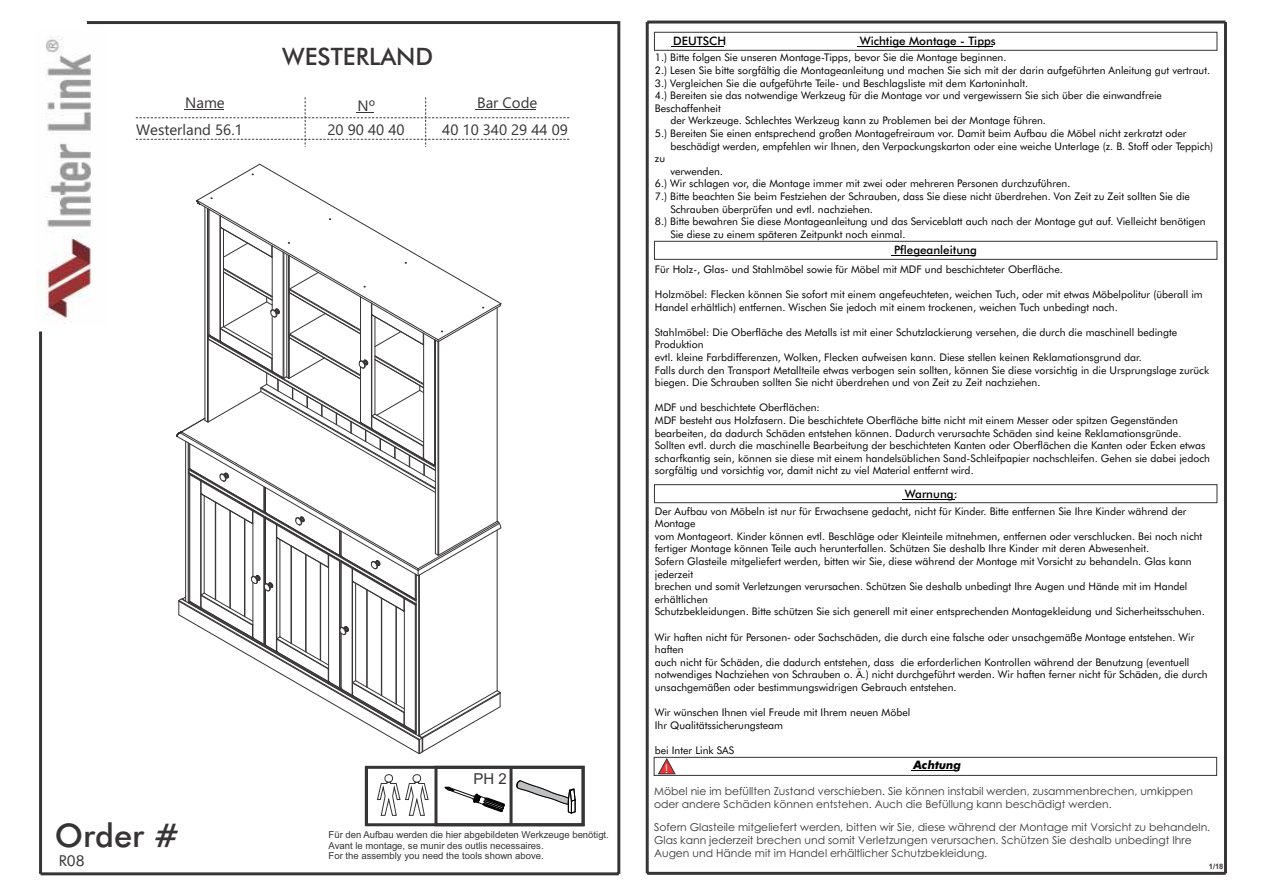
<style>
.page{position:relative;width:1265px;height:896px;background:#fff}
.page>*{position:absolute;margin:0;border:0;box-sizing:border-box;transform-origin:0 0}
.t1{font:500 32.7px "Futura BT";color:#373435}
.t2{font:500 24px "Futura BT";color:#373435}
.t3{font:15px "Ebrima";color:#373435}
.t4{font:15px "Futura BT";color:#373435}
.t5{font:15px "Arial";color:#373435}
.t6{font:11.85px "Futura BT";color:#fefefe}
.t7{font:500 11.7px "Futura BT";color:#000}
.t8{font:italic 700 11.7px "Futura BT";color:#000}
.t9{font:10.8px/12.9px "Century Gothic";color:#373435}
.t10{font:10.5px/12.6px "Futura BT";color:#000}
.t11{font:9.6px/10.6px "Arial";color:#373435}
.t12{font:700 7.35px "Arial";color:#373435}
</style>
<div class="page">
<svg style="left:39px;top:21px;width:582px;height:855px"></svg>
<svg style="left:136px;top:98px;width:433px;height:48px"></svg>
<hr style="left:857px;top:46px;width:136px;height:1px;background:#000">
<div style="left:654px;top:32px;width:563px;height:19px;border:1px solid #373435"></div>
<hr style="left:891px;top:255px;width:83px;height:1px;background:#000">
<div style="left:654px;top:241px;width:563px;height:18px;border:1px solid #373435"></div>
<hr style="left:902px;top:498px;width:53px;height:1px;background:#000">
<div style="left:654px;top:484px;width:563px;height:19px;border:1px solid #373435"></div>
<hr style="left:671px;top:46px;width:53px;height:1px;background:#000">
<hr style="left:647px;top:21px;width:578px;height:3px;background:#373435">
<hr style="left:1224px;top:22px;width:3px;height:850px;background:#373435">
<hr style="left:647px;top:871px;width:578px;height:3px;background:#373435">
<hr style="left:646px;top:22px;width:3px;height:850px;background:#373435">
<img style="left:37px;top:30px;width:69px;height:294px">
<svg style="left:444px;top:786px;width:61px;height:26px"></svg>
<div style="left:434px;top:765px;width:151px;height:60px;border:3px solid #373435"></div>
<div style="left:365px;top:765px;width:220px;height:60px;border:3px solid #373435"></div>
<hr style="left:510px;top:766px;width:3px;height:57px;background:#373435">
<hr style="left:365px;top:766px;width:3px;height:57px;background:#373435">
<svg style="left:377px;top:764px;width:52px;height:51px"></svg>
<svg style="left:516px;top:779px;width:60px;height:46px"></svg>
<div style="left:654px;top:756px;width:563px;height:19px;border:1px solid #373435"></div>
<hr style="left:911px;top:770px;width:47px;height:1px;background:#000">
<svg style="left:658px;top:757px;width:18px;height:17px"></svg>
<svg style="left:177px;top:164px;width:324px;height:589px"></svg>
<h2 class="t2" style="left:282px;top:47px;width:153px">WESTERLAND</h2>
<h3 class="t3" style="left:185px;top:97px;width:41px">Name</h3>
<h3 class="t3" style="left:358px;top:100px;width:19px">Nº</h3>
<h3 class="t3" style="left:477px;top:97px;width:62px">Bar Code</h3>
<h3 class="t3" style="left:136px;top:124px;width:108px">Westerland 56.1</h3>
<h3 class="t3" style="left:328px;top:124px;width:79px">20 90 40 40</h3>
<h3 class="t3" style="left:442px;top:124px;width:127px">40 10 340 29 44 09</h3>
<h1 class="t1" style="left:55px;top:821px;width:126px">Order #</h1>
<h3 class="t4" style="left:59px;top:854px;width:27px">R08</h3>
<h3 class="t5" style="left:474px;top:772px;width:35px">PH 2</h3>
<p class="t11" style="left:329px;top:829px;width:282px">Für den Aufbau werden die hier abgebildeten Werkzeuge benötigt.<br>Avant le montage, se munir des outlis necessaires.<br>For the assembly you need the tools shown above.</p>
<p class="t7" style="left:673px;top:36px;width:54px">DEUTSCH</p>
<p class="t7" style="left:860px;top:36px;width:138px">Wichtige Montage - Tipps</p>
<p class="t10" style="left:655px;top:52px;width:353px">1.) Bitte folgen Sie unseren Montage-Tipps, bevor Sie die Montage beginnen.</p>
<p class="t10" style="left:655px;top:65px;width:557px">2.) Lesen Sie bitte sorgfältig die Montageanleitung und machen Sie sich mit der darin aufgeführten Anleitung gut vertraut.</p>
<p class="t10" style="left:655px;top:77px;width:375px">3.) Vergleichen Sie die aufgeführte Teile- und Beschlagsliste mit dem Kartoninhalt.</p>
<p class="t10" style="left:655px;top:90px;width:509px">4.) Bereiten sie das notwendige Werkzeug für die Montage vor und vergewissern Sie sich über die einwandfreie</p>
<p class="t10" style="left:655px;top:103px;width:67px">Beschaffenheit</p>
<p class="t10" style="left:670px;top:115px;width:377px">der Werkzeuge. Schlechtes Werkzeug kann zu Problemen bei der Montage führen.</p>
<p class="t10" style="left:655px;top:128px;width:533px">5.) Bereiten Sie einen entsprechend großen Montagefreiraum vor. Damit beim Aufbau die Möbel nicht zerkratzt oder</p>
<p class="t10" style="left:670px;top:140px;width:544px">beschädigt werden, empfehlen wir Ihnen, den Verpackungskarton oder eine weiche Unterlage (z. B. Stoff oder Teppich)</p>
<p class="t10" style="left:655px;top:153px;width:12px">zu</p>
<p class="t10" style="left:670px;top:166px;width:54px">verwenden.</p>
<p class="t10" style="left:655px;top:178px;width:417px">6.) Wir schlagen vor, die Montage immer mit zwei oder mehreren Personen durchzuführen.</p>
<p class="t10" style="left:655px;top:191px;width:537px">7.) Bitte beachten Sie beim Festziehen der Schrauben, dass Sie diese nicht überdrehen. Von Zeit zu Zeit sollten Sie die</p>
<p class="t10" style="left:670px;top:203px;width:204px">Schrauben überprüfen und evtl. nachziehen.</p>
<p class="t10" style="left:655px;top:216px;width:552px">8.) Bitte bewahren Sie diese Montageanleitung und das Serviceblatt auch nach der Montage gut auf. Vielleicht benötigen</p>
<p class="t10" style="left:670px;top:228px;width:237px">Sie diese zu einem späteren Zeitpunkt noch einmal.</p>
<p class="t10" style="left:655px;top:264px;width:409px">Für Holz-, Glas- und Stahlmöbel sowie für Möbel mit MDF und beschichteter Oberfläche.</p>
<p class="t10" style="left:655px;top:289px;width:549px">Holzmöbel: Flecken können Sie sofort mit einem angefeuchteten, weichen Tuch, oder mit etwas Möbelpolitur (überall im<br>Handel erhältlich) entfernen. Wischen Sie jedoch mit einem trockenen, weichen Tuch unbedingt nach.</p>
<p class="t10" style="left:655px;top:326px;width:556px">Stahlmöbel: Die Oberfläche des Metalls ist mit einer Schutzlackierung versehen, die durch die maschinell bedingte Produktion<br>evtl. kleine Farbdifferenzen, Wolken, Flecken aufweisen kann. Diese stellen keinen Reklamationsgrund dar.<br>Falls durch den Transport Metallteile etwas verbogen sein sollten, können Sie diese vorsichtig in die Ursprungslage zurück biegen. Die Schrauben sollten Sie nicht überdrehen und von Zeit zu Zeit nachziehen.</p>
<p class="t10" style="left:655px;top:402px;width:557px">MDF und beschichtete Oberflächen:<br>MDF besteht aus Holzfasern. Die beschichtete Oberfläche bitte nicht mit einem Messer oder spitzen Gegenständen bearbeiten, da dadurch Schäden entstehen können. Dadurch verursachte Schäden sind keine Reklamationsgründe.<br>Sollten evtl. durch die maschinelle Bearbeitung der beschichteten Kanten oder Oberflächen die Kanten oder Ecken etwas scharfkantig sein, können sie diese mit einem handelsüblichen Sand-Schleifpapier nachschleifen. Gehen sie dabei jedoch sorgfältig und vorsichtig vor, damit nicht zu viel Material entfernt wird.</p>
<p class="t10" style="left:655px;top:505px;width:551px">Der Aufbau von Möbeln ist nur für Erwachsene gedacht, nicht für Kinder. Bitte entfernen Sie Ihre Kinder während der Montage<br>vom Montageort. Kinder können evtl. Beschläge oder Kleinteile mitnehmen, entfernen oder verschlucken. Bei noch nicht fertiger Montage können Teile auch herunterfallen. Schützen Sie deshalb Ihre Kinder mit deren Abwesenheit.<br>Sofern Glasteile mitgeliefert werden, bitten wir Sie, diese während der Montage mit Vorsicht zu behandeln. Glas kann jederzeit<br>brechen und somit Verletzungen verursachen. Schützen Sie deshalb unbedingt Ihre Augen und Hände mit im Handel erhältlichen<br>Schutzbekleidungen. Bitte schützen Sie sich generell mit einer entsprechenden Montagekleidung und Sicherheitsschuhen.</p>
<p class="t10" style="left:655px;top:631px;width:554px">Wir haften nicht für Personen- oder Sachschäden, die durch eine falsche oder unsachgemäße Montage entstehen. Wir haften<br>auch nicht für Schäden, die dadurch entstehen, dass die erforderlichen Kontrollen während der Benutzung (eventuell notwendiges Nachziehen von Schrauben o. Ä.) nicht durchgeführt werden. Wir haften ferner nicht für Schäden, die durch unsachgemäßen oder bestimmungswidrigen Gebrauch entstehen.</p>
<p class="t10" style="left:655px;top:706px;width:257px">Wir wünschen Ihnen viel Freude mit Ihrem neuen Möbel<br>Ihr Qualitätssicherungsteam</p>
<p class="t10" style="left:655px;top:744px;width:81px">bei Inter Link SAS</p>
<p class="t7" style="left:894px;top:245px;width:84px">Pflegeanleitung</p>
<p class="t7" style="left:905px;top:488px;width:54px">Warnung:</p>
<p class="t6" style="left:665px;top:763px;width:6px">!</p>
<p class="t8" style="left:913px;top:760px;width:49px">Achtung</p>
<p class="t9" style="left:654px;top:785px;width:540px">Möbel nie im befüllten Zustand verschieben. Sie können instabil werden, zusammenbrechen, umkippen oder andere Schäden können entstehen. Auch die Befüllung kann beschädigt werden.</p>
<p class="t9" style="left:654px;top:821px;width:558px">Sofern Glasteile mitgeliefert werden, bitten wir Sie, diese während der Montage mit Vorsicht zu behandeln.<br>Glas kann jederzeit brechen und somit Verletzungen verursachen. Schützen Sie deshalb unbedingt Ihre<br>Augen und Hände mit im Handel erhältlicher Schutzbekleidung.</p>
<p class="t12" style="left:1209px;top:863px;width:16px">1/18</p>
</div>
